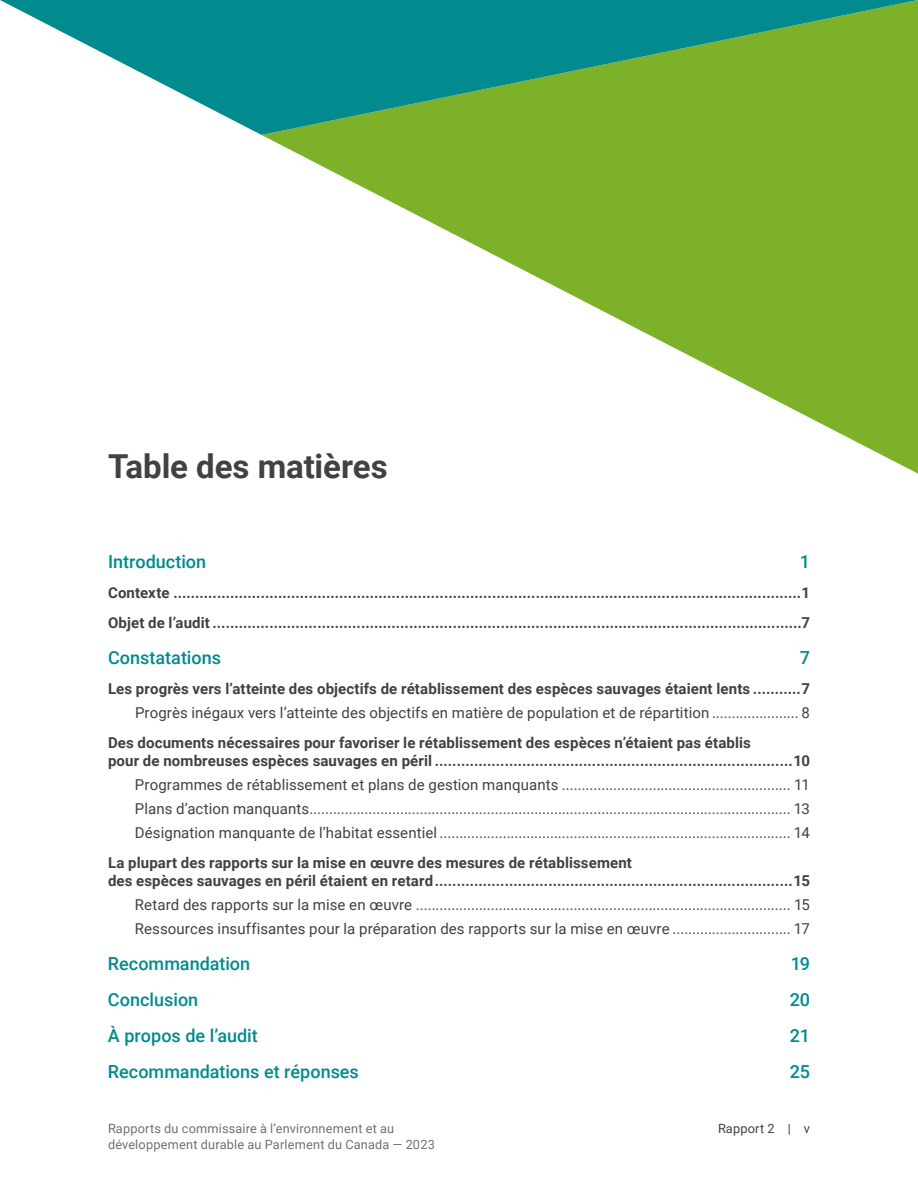
<style>
.page{position:relative;width:918px;height:1188px;background:#fff}
.page>*{position:absolute;margin:0;border:0;box-sizing:border-box;transform-origin:0 0}
.TOC_title{font:700 33px "Roboto";letter-spacing:-.005em;color:#414042}
.t1{font:500 18px "Roboto";color:#018b8f}
.t2{font:700 15px/18px "Roboto";letter-spacing:.01em;color:#414042}
.t3{font:15px "Roboto";letter-spacing:.005em;color:#414042}
.t4{font:12.75px/15.8px "Roboto";letter-spacing:.015em;color:#707071}
.t5{font:12.75px "Roboto";letter-spacing:.015em;color:#414042}
</style>
<div class="page">
<svg style="left:262px;top:135px;width:656px;height:339px"></svg>
<svg style="left:0;top:0;width:918px;height:135px;background:#51a97b"></svg>
<h1 class="TOC_title" style="left:108px;top:444px;width:281px">Table des matières</h1>
<p class="t1" style="left:108px;top:549px;width:100px">Introduction</p>
<p class="t1" style="left:800px;top:549px;width:12px">1</p>
<p class="t2" style="left:108px;top:583px;width:704px">Contexte ................................................................................................................................................1</p>
<p class="t2" style="left:108px;top:613px;width:703px">Objet de l’audit .......................................................................................................................................7</p>
<p class="t1" style="left:108px;top:645px;width:114px">Constatations</p>
<p class="t1" style="left:800px;top:645px;width:12px">7</p>
<p class="t2" style="left:108px;top:679px;width:704px">Les progrès vers l’atteinte des objectifs de rétablissement des espèces sauvages étaient lents ...........7</p>
<p class="t3" style="left:135px;top:703px;width:677px">Progrès inégaux vers l’atteinte des objectifs en matière de population et de répartition ...................... 8</p>
<p class="t2" style="left:108px;top:733px;width:704px">Des documents nécessaires pour favoriser le rétablissement des espèces n’étaient pas établis<br>pour de nombreuses espèces sauvages en péril ..................................................................................10</p>
<p class="t3" style="left:135px;top:775px;width:677px">Programmes de rétablissement et plans de gestion manquants .......................................................... 11</p>
<p class="t3" style="left:135px;top:799px;width:677px">Plans d’action manquants.......................................................................................................................... 13</p>
<p class="t3" style="left:135px;top:823px;width:677px">Désignation manquante de l’habitat essentiel ......................................................................................... 14</p>
<p class="t2" style="left:108px;top:853px;width:704px">La plupart des rapports sur la mise en œuvre des mesures de rétablissement<br>des espèces sauvages en péril étaient en retard..................................................................................15</p>
<p class="t3" style="left:135px;top:895px;width:677px">Retard des rapports sur la mise en œuvre ............................................................................................... 15</p>
<p class="t3" style="left:135px;top:919px;width:677px">Ressources insuffisantes pour la préparation des rapports sur la mise en œuvre .............................. 17</p>
<p class="t1" style="left:108px;top:951px;width:144px">Recommandation</p>
<p class="t1" style="left:791px;top:951px;width:21px">19</p>
<p class="t1" style="left:108px;top:987px;width:92px">Conclusion</p>
<p class="t1" style="left:790px;top:987px;width:22px">20</p>
<p class="t1" style="left:108px;top:1023px;width:151px">À propos de l’audit</p>
<p class="t1" style="left:790px;top:1023px;width:22px">21</p>
<p class="t1" style="left:108px;top:1059px;width:252px">Recommandations et réponses</p>
<p class="t1" style="left:790px;top:1059px;width:22px">25</p>
<p class="t4" style="left:108px;top:1120px;width:328px">Rapports du commissaire à l’environnement et au développement durable au Parlement du Canada — 2023</p>
<p class="t5" style="left:718px;top:1120px;width:93px">Rapport 2 | v</p>
</div>
